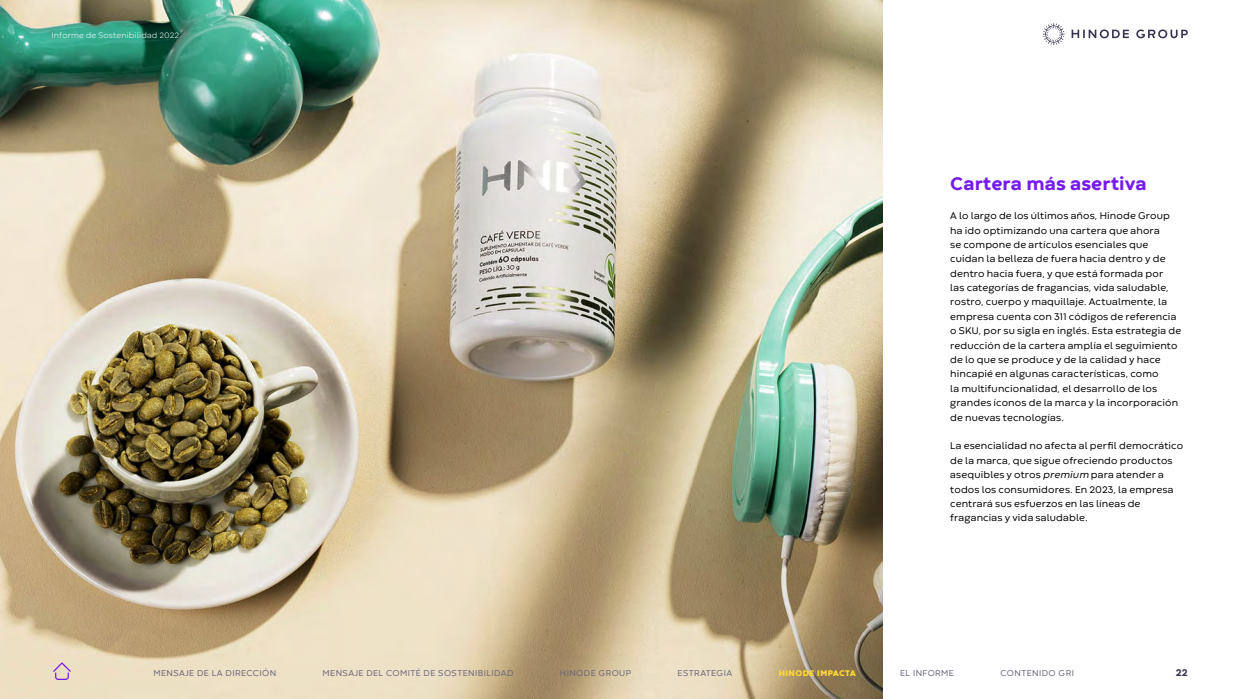
<style>
.page{position:relative;width:1241px;height:699px;background:#fff}
.page>*{position:absolute;margin:0;border:0;box-sizing:border-box;transform-origin:0 0}
.t1{font:800 18.75px "Codec Warm";color:#751cec}
.t2{font:10px/14.4px "Codec Warm";letter-spacing:.015em;color:#000}
.t3{font:800 10px "Codec Warm";color:#3a334f}
.t4{font:8.75px "Codec Warm";letter-spacing:.05em;color:#6b667b}
.t5{font:800 8.5px "Codec Warm";letter-spacing:.05em;color:#fed832}
.t6{font:300 8.12px "Codec Warm";letter-spacing:.02em;color:#fff}
.s1{font-style:italic}
</style>
<div class="page">
<img style="left:0;top:0;width:882px;height:698px">
<svg style="left:1071px;top:29px;width:57px;height:9px"></svg>
<svg style="left:1136px;top:29px;width:51px;height:9px"></svg>
<svg style="left:1042px;top:23px;width:22px;height:22px"></svg>
<svg style="left:53px;top:661px;width:18px;height:18px"></svg>
<p class="t6" style="left:52px;top:30px;width:129px">Informe de Sostenibilidad 2022</p>
<h1 class="t1" style="left:950px;top:172px;width:198px">Cartera más asertiva</h1>
<p class="t2" style="left:950px;top:208px;width:232px">A lo largo de los últimos años, Hinode Group ha ido optimizando una cartera que ahora<br>se compone de artículos esenciales que cuidan la belleza de fuera hacia dentro y de dentro hacia fuera, y que está formada por<br>las categorías de fragancias, vida saludable, rostro, cuerpo y maquillaje. Actualmente, la empresa cuenta con 311 códigos de referencia o SKU, por su sigla en inglés. Esta estrategia de reducción de la cartera amplía el seguimiento de lo que se produce y de la calidad y hace hincapié en algunas características, como<br>la multifuncionalidad, el desarrollo de los grandes íconos de la marca y la incorporación de nuevas tecnologías.</p>
<p class="t2" style="left:950px;top:438px;width:234px">La esencialidad no afecta al perfil democrático de la marca, que sigue ofreciendo productos asequibles y otros <span class="s1">premium</span> para atender a todos los consumidores. En 2023, la empresa centrará sus esfuerzos en las líneas de fragancias y vida saludable.</p>
<p class="t4" style="left:153px;top:667px;width:124px">MENSAJE DE LA DIRECCIÓN</p>
<p class="t4" style="left:322px;top:667px;width:192px">MENSAJE DEL COMITÉ DE SOSTENIBILIDAD</p>
<p class="t4" style="left:560px;top:667px;width:73px">HINODE GROUP</p>
<p class="t4" style="left:677px;top:667px;width:56px">ESTRATEGIA</p>
<p class="t5" style="left:778px;top:667px;width:79px">HINODE IMPACTA</p>
<p class="t4" style="left:900px;top:667px;width:55px">EL INFORME</p>
<p class="t4" style="left:1000px;top:667px;width:75px">CONTENIDO GRI</p>
<p class="t3" style="left:1175px;top:665px;width:13px">22</p>
</div>
